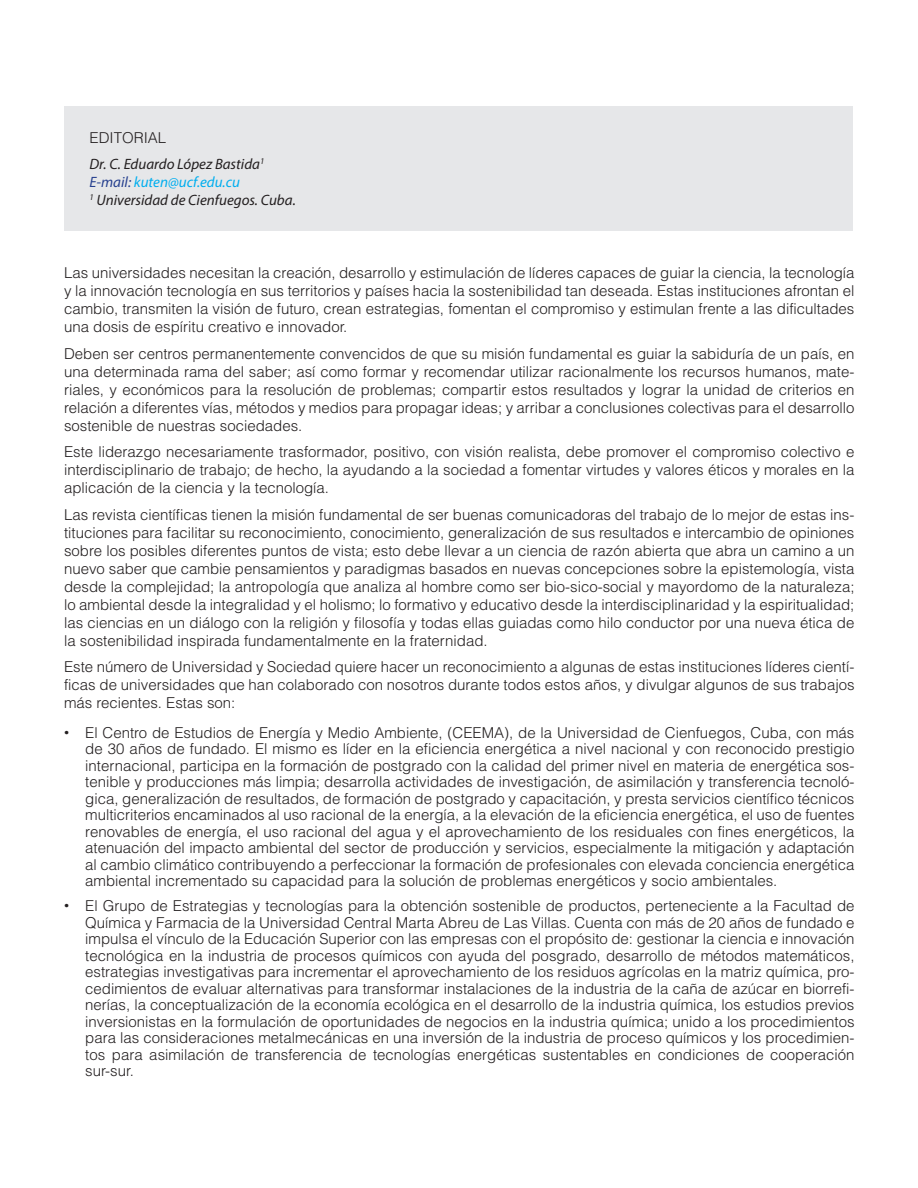
<style>
.page{position:relative;width:918px;height:1188px;background:#fff}
.page>*{position:absolute;margin:0;border:0;box-sizing:border-box;transform-origin:0 0}
.TEXTO{font:300 15px/16.5px "Helvetica LT Std";color:#231f20;text-align:justify}
.nombre_de_autor-Edit{font:italic 15px "Myriad Pro";color:#231f20}
.nombre_de_autor-Edit-2{font:italic 15px "Myriad Pro";color:#00aeef}
.s1{color:#253f8e}
.s2{font-family:"Adobe Caslon Pro";font-weight:400}
</style>
<div class="page">
<div style="left:64px;top:106px;width:789px;height:125px;background:#e6e7e9"></div>
<p class="TEXTO" style="left:90px;top:129px;width:78px">EDITORIAL</p>
<p class="nombre_de_autor-Edit" style="left:90px;top:155px;width:176px">Dr. C. Eduardo López Bastida<sup>1</sup></p>
<p class="nombre_de_autor-Edit-2" style="left:90px;top:173px;width:152px"><span class="s1">E-mail:</span> kuten@ucf.edu.cu</p>
<p class="nombre_de_autor-Edit" style="left:90px;top:191px;width:208px"><sup>1</sup> Universidad de Cienfuegos. Cuba.</p>
<p class="TEXTO" style="left:64px;top:264px;width:792px;line-height:18px">Las universidades necesitan la creación, desarrollo y estimulación de líderes capaces de guiar la ciencia, la tecnología y la innovación tecnología en sus territorios y países hacia la sostenibilidad tan deseada. Estas instituciones afrontan el cambio, transmiten la visión de futuro, crean estrategias, fomentan el compromiso y estimulan frente a las dificultades una dosis de espíritu creativo e innovador.</p>
<p class="TEXTO" style="left:64px;top:344px;width:792px;line-height:18px">Deben ser centros permanentemente convencidos de que su misión fundamental es guiar la sabiduría de un país, en una determinada rama del saber; así como formar y recomendar utilizar racionalmente los recursos humanos, mate&shy;riales, y económicos para la resolución de problemas; compartir estos resultados y lograr la unidad de criterios en relación a diferentes vías, métodos y medios para propagar ideas; y arribar a conclusiones colectivas para el desarrollo sostenible de nuestras sociedades.</p>
<p class="TEXTO" style="left:64px;top:443px;width:792px;line-height:18px">Este liderazgo necesariamente trasformador, positivo, con visión realista, debe promover el compromiso colectivo e interdisciplinario de trabajo; de hecho, la ayudando a la sociedad a fomentar virtudes y valores éticos y morales en la aplicación de la ciencia y la tecnología.</p>
<p class="TEXTO" style="left:64px;top:505px;width:792px;line-height:18px">Las revista científicas tienen la misión fundamental de ser buenas comunicadoras del trabajo de lo mejor de estas ins&shy;tituciones para facilitar su reconocimiento, conocimiento, generalización de sus resultados e intercambio de opiniones sobre los posibles diferentes puntos de vista; esto debe llevar a un ciencia de razón abierta que abra un camino a un nuevo saber que cambie pensamientos y paradigmas basados en nuevas concepciones sobre la epistemología, vista desde la complejidad; la antropología que analiza al hombre como ser bio-sico-social y mayordomo de la naturaleza; lo ambiental desde la integralidad y el holismo; lo formativo y educativo desde la interdisciplinaridad y la espiritualidad; las ciencias en un diálogo con la religión y filosofía y todas ellas guiadas como hilo conductor por una nueva ética de la sostenibilidad inspirada fundamentalmente en la fraternidad.</p>
<p class="TEXTO" style="left:64px;top:658px;width:792px;line-height:18px">Este número de Universidad y Sociedad quiere hacer un reconocimiento a algunas de estas instituciones líderes cientí&shy;ficas de universidades que han colaborado con nosotros durante todos estos años, y divulgar algunos de sus trabajos más recientes. Estas son:</p>
<p class="TEXTO" style="left:85px;top:724px;width:771px;text-indent:-21px"><span class="s2">•</span> El Centro de Estudios de Energía y Medio Ambiente, (CEEMA), de la Universidad de Cienfuegos, Cuba, con más de 30 años de fundado. El mismo es líder en la eficiencia energética a nivel nacional y con reconocido prestigio internacional, participa en la formación de postgrado con la calidad del primer nivel en materia de energética sos&shy;tenible y producciones más limpia; desarrolla actividades de investigación, de asimilación y transferencia tecnoló&shy;gica, generalización de resultados, de formación de postgrado y capacitación, y presta servicios científico técnicos multicriterios encaminados al uso racional de la energía, a la elevación de la eficiencia energética, el uso de fuentes renovables de energía, el uso racional del agua y el aprovechamiento de los residuales con fines energéticos, la atenuación del impacto ambiental del sector de producción y servicios, especialmente la mitigación y adaptación al cambio climático contribuyendo a perfeccionar la formación de profesionales con elevada conciencia energética ambiental incrementado su capacidad para la solución de problemas energéticos y socio ambientales.</p>
<p class="TEXTO" style="left:85px;top:897px;width:771px;text-indent:-21px"><span class="s2">•</span> El Grupo de Estrategias y tecnologías para la obtención sostenible de productos, perteneciente a la Facultad de Química y Farmacia de la Universidad Central Marta Abreu de Las Villas. Cuenta con más de 20 años de fundado e impulsa el vínculo de la Educación Superior con las empresas con el propósito de: gestionar la ciencia e innovación tecnológica en la industria de procesos químicos con ayuda del posgrado, desarrollo de métodos matemáticos, estrategias investigativas para incrementar el aprovechamiento de los residuos agrícolas en la matriz química, pro&shy;cedimientos de evaluar alternativas para transformar instalaciones de la industria de la caña de azúcar en biorrefi&shy;nerías, la conceptualización de la economía ecológica en el desarrollo de la industria química, los estudios previos inversionistas en la formulación de oportunidades de negocios en la industria química; unido a los procedimientos para las consideraciones metalmecánicas en una inversión de la industria de proceso químicos y los procedimien&shy;tos para asimilación de transferencia de tecnologías energéticas sustentables en condiciones de cooperación sur-sur.</p>
</div>
